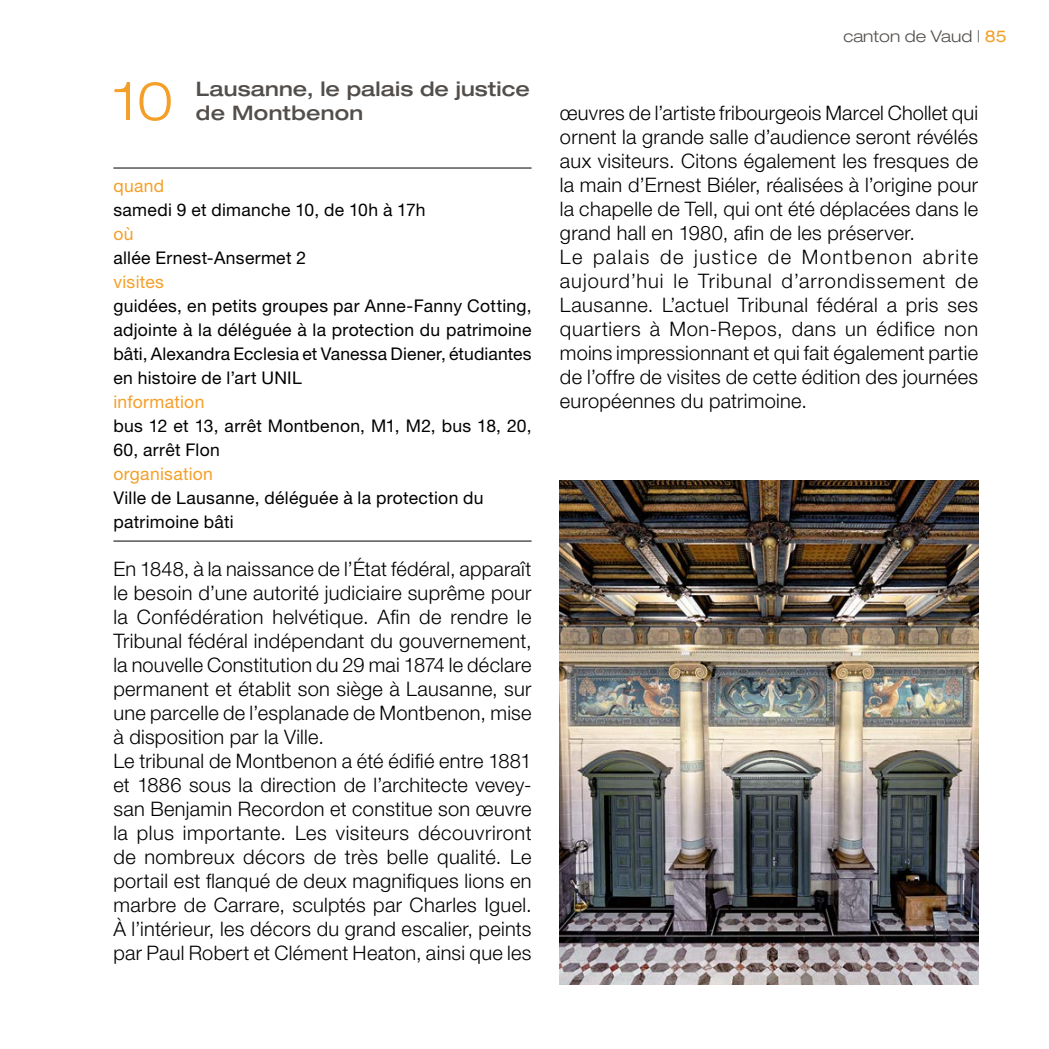
<style>
.page{position:relative;width:1049px;height:1049px;background:#fff}
.page>*{position:absolute;margin:0;border:0;box-sizing:border-box;transform-origin:0 0}
.t1{font:300 expanded 53.5px "Helvetica Neue LT Std";color:#f49f28}
.t2{font:300 20px/24px "Helvetica Neue LT Std";letter-spacing:.015em;color:#000}
.t3{font:500 expanded 20px/24px "Helvetica Neue LT Std";letter-spacing:.01em;color:#524e4b}
.t4{font:17.5px/24px "Helvetica Neue LT Std";letter-spacing:.015em;color:#000}
.t5{font:17.5px "Helvetica Neue LT Std";letter-spacing:.015em;color:#f49f28}
.t6{font:300 expanded 16.25px "Helvetica Neue LT Std";color:#524e4b}
.s1{font-weight:400;color:#f49f28}
</style>
<div class="page">
<img style="left:560px;top:480px;width:418px;height:504px">
<hr style="left:113px;top:168px;width:419px;height:1px;background:#000">
<hr style="left:113px;top:541px;width:419px;height:1px;background:#000">
<h1 class="t1" style="left:113px;top:69px;width:61px">10</h1>
<p class="t3" style="left:196px;top:76px;width:335px">Lausanne, le palais de justice de Montbenon</p>
<p class="t5" style="left:113px;top:175px;width:52px">quand</p>
<p class="t4" style="left:113px;top:198px;width:314px">samedi 9 et dimanche 10, de 10h à 17h</p>
<p class="t5" style="left:113px;top:223px;width:22px">où</p>
<p class="t4" style="left:113px;top:246px;width:194px">allée Ernest-Ansermet 2</p>
<p class="t5" style="left:113px;top:271px;width:52px">visites</p>
<p class="t4" style="left:113px;top:294px;width:420px;text-align:justify">guidées, en petits groupes par Anne-Fanny Cotting, adjointe à la déléguée à la protection du patrimoine bâti, Alexandra Ecclesia et Vanessa Diener, étudiantes en histoire de l’art UNIL</p>
<p class="t5" style="left:113px;top:391px;width:93px">information</p>
<p class="t4" style="left:113px;top:413px;width:420px">bus 12 et 13, arrêt Montbenon, M1, M2, bus 18, 20,<br>60, arrêt Flon</p>
<p class="t5" style="left:113px;top:463px;width:101px">organisation</p>
<p class="t4" style="left:113px;top:485px;width:372px">Ville de Lausanne, déléguée à la protection du patrimoine bâti</p>
<p class="t2" style="left:113px;top:556px;width:420px">En 1848, à la naissance de l’État fédéral, apparaît le besoin d’une autorité judiciaire suprême pour la Confédération helvétique. Afin de rendre le Tribunal fédéral indépendant du gouvernement, la nouvelle Constitution du 29 mai 1874 le déclare permanent et établit son siège à Lausanne, sur une parcelle de l’esplanade de Montbenon, mise à disposition par la Ville.<br>Le tribunal de Montbenon a été édifié entre 1881 et 1886 sous la direction de l’architecte vevey&shy;san Benjamin Recordon et constitue son œuvre la plus importante. Les visiteurs découvriront de nombreux décors de très belle qualité. Le portail est flanqué de deux magnifiques lions en marbre de Carrare, sculptés par Charles Iguel.<br>À l’intérieur, les décors du grand escalier, peints par Paul Robert et Clément Heaton, ainsi que les</p>
<p class="t6" style="left:843px;top:26px;width:165px">canton de Vaud | <span class="s1">85</span></p>
<p class="t2" style="left:560px;top:100px;width:420px">œuvres de l’artiste fribourgeois Marcel Chollet qui ornent la grande salle d’audience seront révélés aux visiteurs. Citons également les fresques de la main d’Ernest Biéler, réalisées à l’origine pour la chapelle de Tell, qui ont été déplacées dans le grand hall en 1980, afin de les préserver.<br>Le palais de justice de Montbenon abrite aujourd’hui le Tribunal d’arrondissement de Lausanne. L’actuel Tribunal fédéral a pris ses quartiers à Mon-Repos, dans un édifice non moins impressionnant et qui fait également partie de l’offre de visites de cette édition des journées européennes du patrimoine.</p>
</div>
